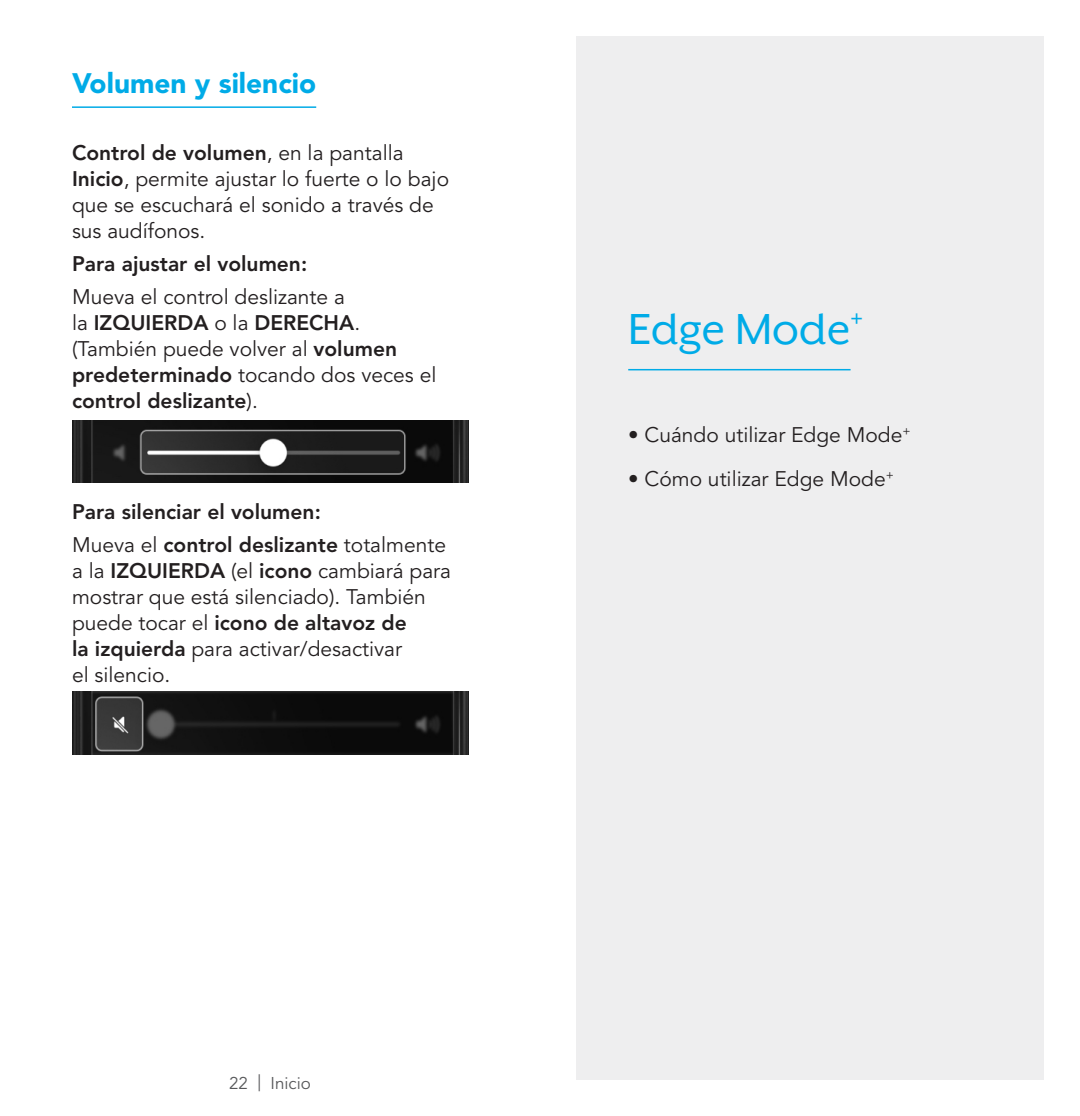
<style>
.page{position:relative;width:1080px;height:1116px;background:#fff}
.page>*{position:absolute;margin:0;border:0;box-sizing:border-box;transform-origin:0 0}
.Headline_1{font:50px "Mr Eaves XL San OT";color:#00abe7}
.Page_Headline{font:28px "Avenir LT SLI Std Black";color:#00abe7}
.Body_Copy{font:21px/26px "Avenir LT SLI Std Book";color:#231f20}
.Sections{font:21px "Avenir LT SLI Std Book";color:#231f20}
.Subhead{font:21px "Avenir LT SLI Std Heavy";color:#231f20}
.t1{font:17px "Avenir LT SLI Std Book";color:#57585a}
.s1{font-family:"Avenir LT SLI Std Heavy"}
</style>
<div class="page">
<img style="left:72px;top:420px;width:396px;height:62px">
<img style="left:72px;top:692px;width:396px;height:62px">
<div style="left:576px;top:36px;width:468px;height:1044px;background:#eeeeef"></div>
<hr style="left:628px;top:369px;width:223px;height:1px;background:#00abe7">
<hr style="left:72px;top:106px;width:244px;height:2px;background:#00abe7">
<p class="Page_Headline" style="left:72px;top:66px;width:246px">Volumen y silencio</p>
<p class="Body_Copy" style="left:72px;top:140px;width:379px"><span class="s1">Control de volumen</span>, en la pantalla<br><span class="s1">Inicio</span>, permite ajustar lo fuerte o lo bajo que se escuchará el sonido a través de sus audífonos.</p>
<p class="Subhead" style="left:72px;top:251px;width:237px">Para ajustar el volumen:</p>
<p class="Body_Copy" style="left:72px;top:285px;width:366px">Mueva el control deslizante a<br>la <span class="s1">IZQUIERDA</span> o la <span class="s1">DERECHA</span>. (También puede volver al <span class="s1">volumen predeterminado</span> tocando dos veces el <span class="s1">control deslizante</span>).</p>
<p class="Subhead" style="left:72px;top:499px;width:250px">Para silenciar el volumen:</p>
<p class="Body_Copy" style="left:72px;top:532px;width:381px">Mueva el <span class="s1">control deslizante</span> totalmente a la <span class="s1">IZQUIERDA</span> (el <span class="s1">icono</span> cambiará para mostrar que está silenciado). También puede tocar el <span class="s1">icono de altavoz de<br>la izquierda</span> para activar/desactivar<br>el silencio.</p>
<p class="t1" style="left:229px;top:1073px;width:83px">22 | Inicio</p>
<p class="Headline_1" style="left:628px;top:302px;width:236px">Edge Mode<sup>+</sup></p>
<p class="Sections" style="left:628px;top:422px;width:284px">• Cuándo utilizar Edge Mode<sup>+</sup></p>
<p class="Sections" style="left:628px;top:466px;width:267px">• Cómo utilizar Edge Mode<sup>+</sup></p>
</div>
